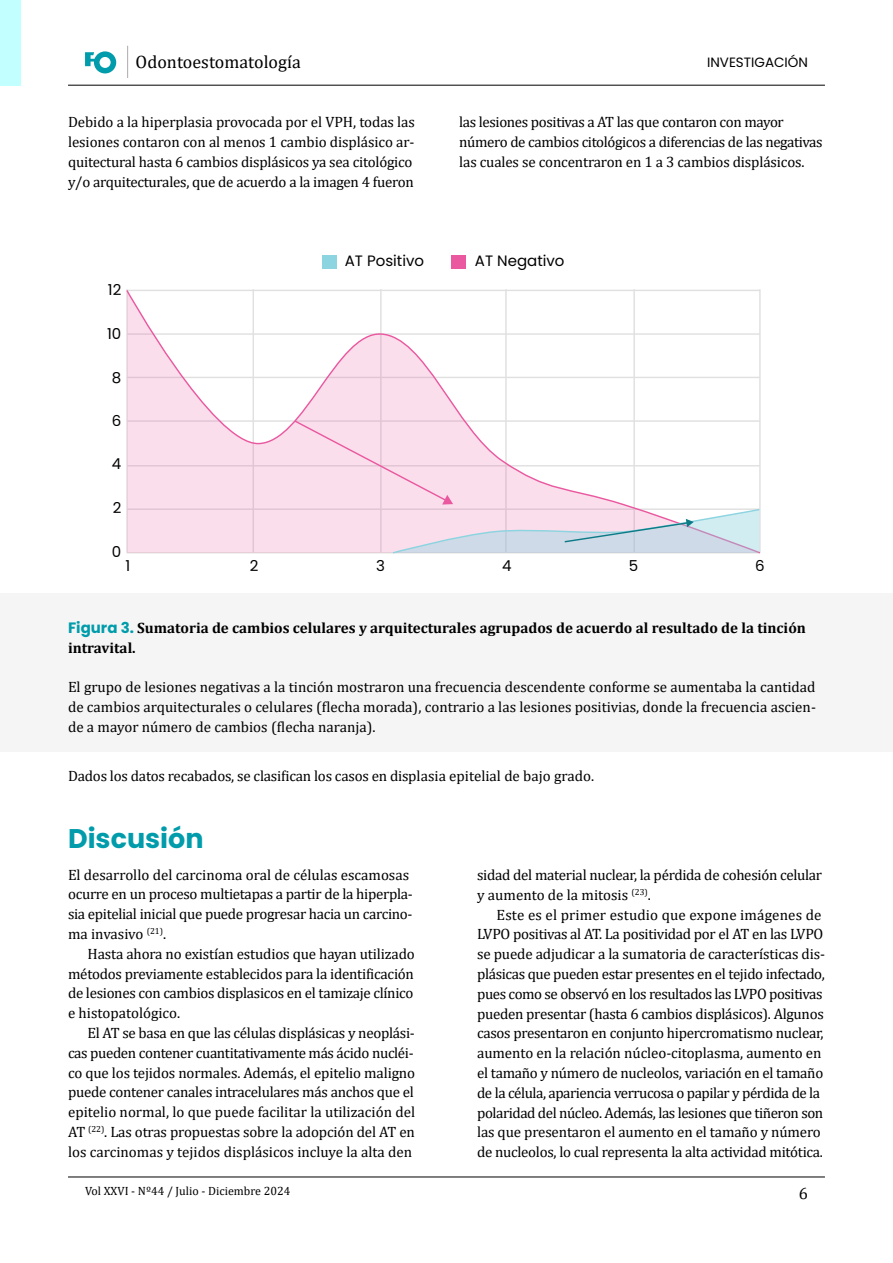
<style>
.page{position:relative;width:893px;height:1263px;background:#fff}
.page>*{position:absolute;margin:0;border:0;box-sizing:border-box;transform-origin:0 0}
.t1{font:700 27px "Poppins";color:#009cab}
.t2{font:18px "Cambria";color:#000}
.t3{font:16.5px "Cambria";color:#000}
.t4{font:15px/19.8px "Cambria";letter-spacing:-.02em;color:#000}
.t5{font:700 15px/19.8px "Cambria";color:#000}
.t6{font:15px "Poppins";color:#000}
.t7{font:13.5px "Poppins";color:#000}
.t8{font:12px "Cambria";color:#000}
.s1{font-family:"Poppins";color:#009cab}
</style>
<div class="page">
<hr style="left:68px;top:1176px;width:757px;height:1px;background:#000">
<svg style="left:85px;top:51px;width:31px;height:22px"></svg>
<hr style="left:68px;top:85px;width:757px;height:1px;background:#000">
<hr style="left:127px;top:46px;width:1px;height:32px;background:#acabaa">
<div style="left:0;top:0;width:21px;height:85px;background:#c2ffff"></div>
<div style="left:0;top:593px;width:893px;height:158px;background:#f5f5f5"></div>
<svg style="left:126px;top:289px;width:635px;height:265px"></svg>
<svg style="left:293px;top:419px;width:468px;height:135px"></svg>
<div style="left:322px;top:255px;width:14px;height:13px;background:#8cd4e0"></div>
<div style="left:451px;top:255px;width:15px;height:13px;background:#ea58a0"></div>
<p class="t2" style="left:136px;top:51px;width:167px">Odontoestomatología</p>
<p class="t7" style="left:707px;top:55px;width:102px">Investigación</p>
<p class="t4" style="left:68px;top:112px;width:348px">Debido a la hiperplasia provocada por el VPH, todas las lesiones contaron con al menos 1 cambio displásico ar&shy;quitectural hasta 6 cambios displásicos ya sea citológico y/o arquitecturales, que de acuerdo a la imagen 4 fueron</p>
<p class="t4" style="left:459px;top:112px;width:365px">las lesiones positivas a AT las que contaron con mayor número de cambios citológicos a diferencias de las negativas las cuales se concentraron en 1 a 3 cambios displásicos.</p>
<p class="t6" style="left:108px;top:281px;width:15px">12</p>
<p class="t6" style="left:107px;top:325px;width:16px">10</p>
<p class="t6" style="left:112px;top:369px;width:11px">8</p>
<p class="t6" style="left:112px;top:412px;width:11px">6</p>
<p class="t6" style="left:112px;top:455px;width:11px">4</p>
<p class="t6" style="left:113px;top:499px;width:10px">2</p>
<p class="t6" style="left:112px;top:543px;width:11px">0</p>
<p class="t6" style="left:345px;top:252px;width:81px">AT Positivo</p>
<p class="t6" style="left:475px;top:252px;width:91px">AT Negativo</p>
<p class="t6" style="left:125px;top:557px;width:6px">1</p>
<p class="t6" style="left:250px;top:557px;width:10px">2</p>
<p class="t6" style="left:376px;top:557px;width:10px">3</p>
<p class="t6" style="left:502px;top:557px;width:11px">4</p>
<p class="t6" style="left:629px;top:557px;width:11px">5</p>
<p class="t6" style="left:755px;top:557px;width:11px">6</p>
<p class="t5" style="left:68px;top:617px;width:739px"><span class="s1">Figura 3.</span> Sumatoria de cambios celulares y arquitecturales agrupados de acuerdo al resultado de la tinción intravital.</p>
<p class="t4" style="left:68px;top:677px;width:749px;text-align:justify">El grupo de lesiones negativas a la tinción mostraron una frecuencia descendente conforme se aumentaba la cantidad de cambios arquitecturales o celulares (flecha morada), contrario a las lesiones positivias, donde la frecuencia ascien&shy;de a mayor número de cambios (flecha naranja).</p>
<p class="t4" style="left:68px;top:765px;width:528px">Dados los datos recabados, se clasifican los casos en displasia epitelial de bajo grado.</p>
<h1 class="t1" style="left:68px;top:823px;width:137px">Discusión</h1>
<p class="t4" style="left:68px;top:864px;width:346px">El desarrollo del carcinoma oral de células escamosas ocurre en un proceso multietapas a partir de la hiperpla&shy;sia epitelial inicial que puede progresar hacia un carcino&shy;ma invasivo <sup>(21)</sup>.</p>
<p class="t4" style="left:68px;top:944px;width:348px;text-align:justify;text-indent:19px">Hasta ahora no existían estudios que hayan utilizado métodos previamente establecidos para la identificación de lesiones con cambios displasicos en el tamizaje clínico e histopatológico.</p>
<p class="t4" style="left:68px;top:1023px;width:349px;text-align:justify;text-indent:20px">El AT se basa en que las células displásicas y neoplási&shy;cas pueden contener cuantitativamente más ácido nucléi&shy;co que los tejidos normales. Además, el epitelio maligno puede contener canales intracelulares más anchos que el epitelio normal, lo que puede facilitar la utilización del AT <sup>(22)</sup>. Las otras propuestas sobre la adopción del AT en los carcinomas y tejidos displásicos incluye la alta den</p>
<p class="t8" style="left:85px;top:1184px;width:207px">Vol XXVI - Nº44 / Julio - Diciembre 2024</p>
<p class="t4" style="left:477px;top:865px;width:347px">sidad del material nuclear, la pérdida de cohesión celular y aumento de la mitosis <sup>(23)</sup>.</p>
<p class="t4" style="left:477px;top:904px;width:349px;text-indent:20px">Este es el primer estudio que expone imágenes de LVPO positivas al AT. La positividad por el AT en las LVPO se puede adjudicar a la sumatoria de características dis&shy;plásicas que pueden estar presentes en el tejido infectado, pues como se observó en los resultados las LVPO positivas pueden presentar (hasta 6 cambios displásicos). Algunos casos presentaron en conjunto hipercromatismo nuclear, aumento en la relación núcleo-citoplasma, aumento en el tamaño y número de nucleolos, variación en el tamaño de la célula, apariencia verrucosa o papilar y pérdida de la polaridad del núcleo. Además, las lesiones que tiñeron son las que presentaron el aumento en el tamaño y número de nucleolos, lo cual representa la alta actividad mitótica.</p>
<p class="t3" style="left:799px;top:1184px;width:11px">6</p>
</div>
